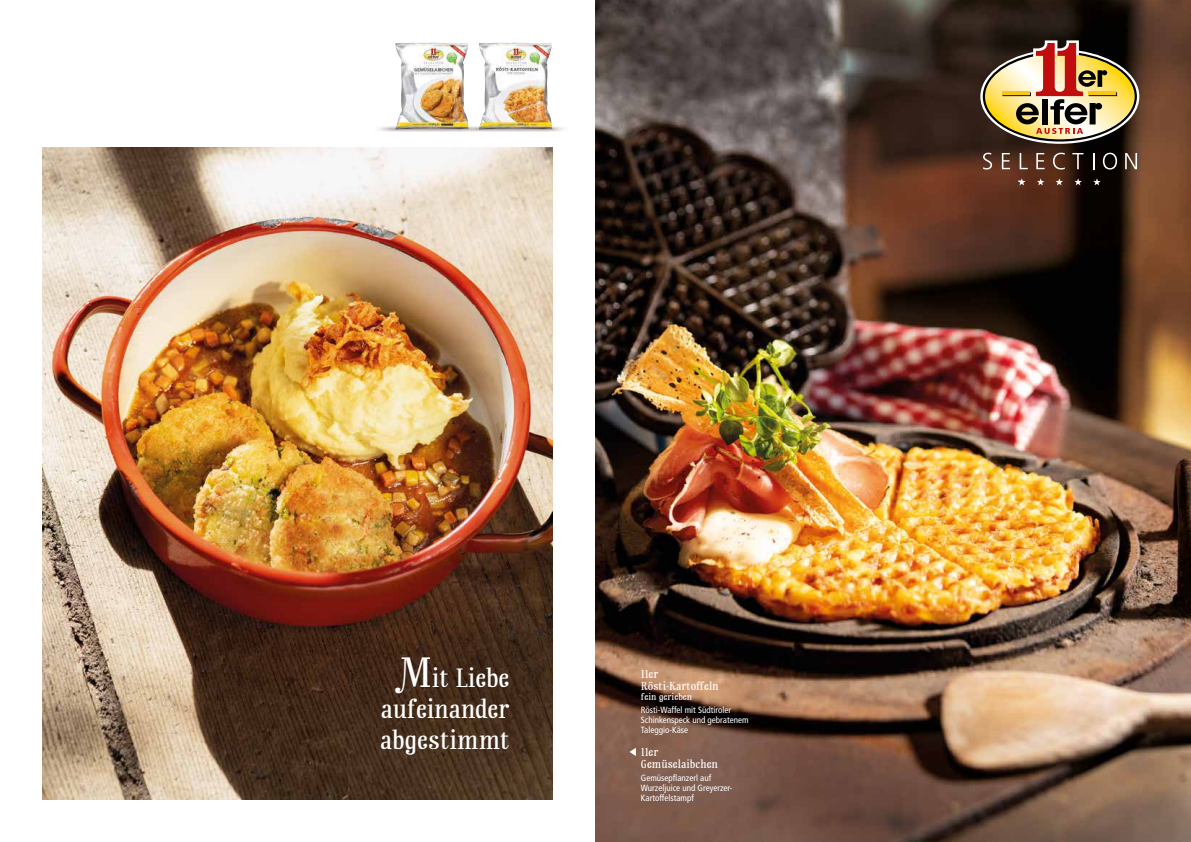
<style>
.page{position:relative;width:1191px;height:842px;background:#fff}
.page>*{position:absolute;margin:0;border:0;box-sizing:border-box;transform-origin:0 0}
.t1{font:25px/31px "Rainbow Mansion";letter-spacing:-.01em;color:#fff;text-align:justify}
.t2{font:11px/12px "Rainbow Mansion";color:#fff}
.t3{font:condensed 9px/10px "Frutiger LT Pro";color:#fff}
.t4{font:9px "Rainbow Mansion";color:#fff}
.s1{font-size:40px}
</style>
<div class="page">
<img style="left:479px;top:42px;width:73px;height:73px">
<img style="left:483px;top:115px;width:80px;height:17px">
<img style="left:395px;top:42px;width:73px;height:73px">
<img style="left:379px;top:115px;width:104px;height:17px">
<img style="left:43px;top:147px;width:510px;height:652px">
<img style="left:595px;top:0;width:596px;height:842px">
<svg style="left:980px;top:40px;width:159px;height:104px;background:#9c7f58"></svg>
<svg style="left:983px;top:153px;width:9px;height:16px"></svg>
<svg style="left:1001px;top:153px;width:9px;height:16px"></svg>
<svg style="left:1019px;top:153px;width:8px;height:16px"></svg>
<svg style="left:1036px;top:153px;width:8px;height:16px"></svg>
<svg style="left:1053px;top:153px;width:11px;height:16px"></svg>
<svg style="left:1072px;top:153px;width:11px;height:16px"></svg>
<svg style="left:1092px;top:153px;width:2px;height:16px"></svg>
<svg style="left:1102px;top:153px;width:15px;height:16px"></svg>
<svg style="left:1125px;top:153px;width:12px;height:16px"></svg>
<svg style="left:1018px;top:178px;width:7px;height:7px"></svg>
<svg style="left:1037px;top:178px;width:7px;height:7px"></svg>
<svg style="left:1055px;top:178px;width:8px;height:7px"></svg>
<svg style="left:1074px;top:178px;width:7px;height:7px"></svg>
<svg style="left:1093px;top:178px;width:7px;height:7px"></svg>
<svg style="left:629px;top:748px;width:7px;height:8px"></svg>
<h1 class="t1" style="left:380px;top:663px;width:131px;text-indent:20px"><span class="s1">M</span>it Liebe aufeinander abgestimmt</h1>
<p class="t2" style="left:641px;top:668px;width:79px">11er<br>Rösti-Kartoffeln</p>
<p class="t4" style="left:641px;top:691px;width:53px">fein gerieben</p>
<p class="t3" style="left:641px;top:705px;width:109px">Rösti-Waffel mit Südtiroler<br>Schinkenspeck und gebratenem<br>Taleggio-Käse</p>
<p class="t2" style="left:641px;top:746px;width:79px">11er<br>Gemüselaibchen</p>
<p class="t3" style="left:641px;top:773px;width:93px">Gemüsepflanzerl auf<br>Wurzeljuice und Greyerzer-<br>Kartoffelstampf</p>
</div>
